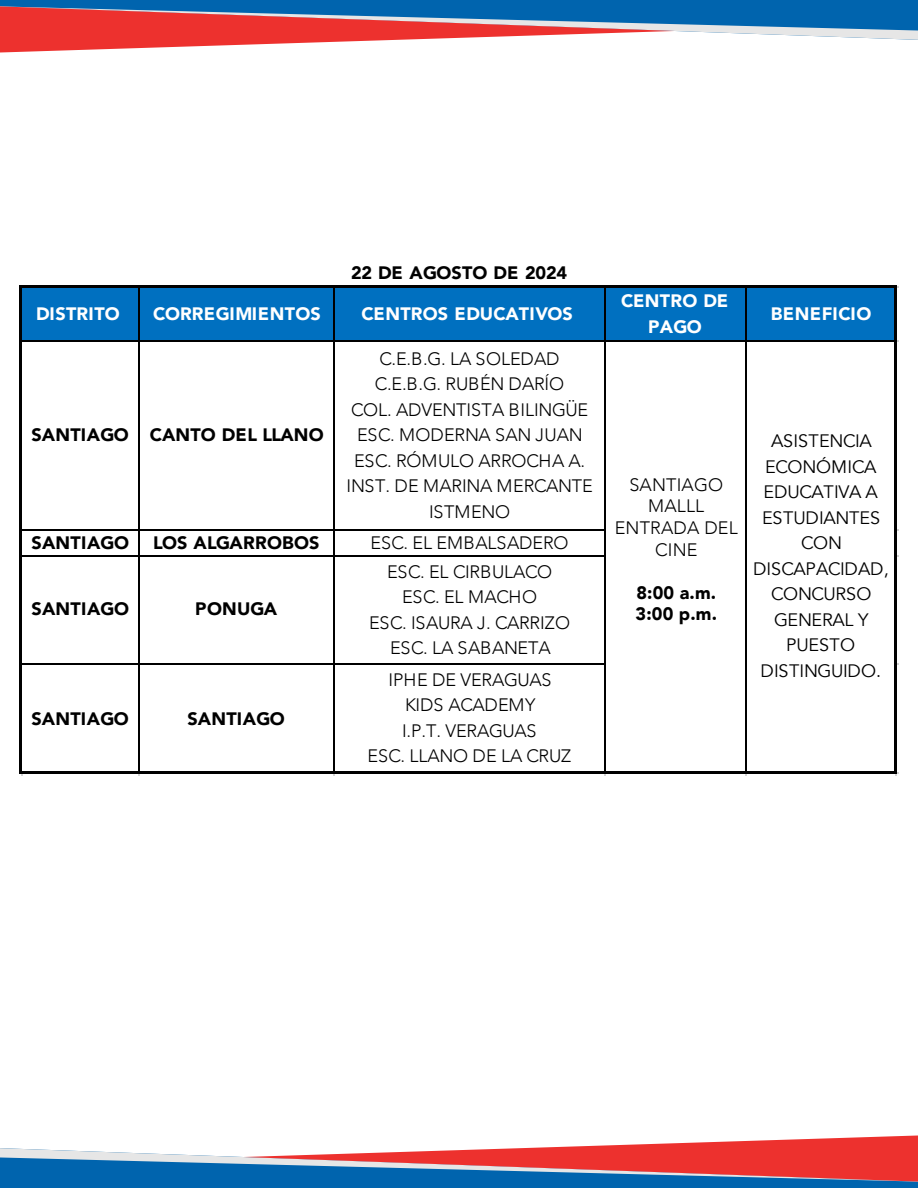
<style>
.page{position:relative;width:918px;height:1188px;background:#fff}
.page>*{position:absolute;margin:0;border:0;box-sizing:border-box;transform-origin:0 0}
.t1{font:300 18px/25.5px "Avenir";letter-spacing:-.01em;color:#000;text-align:center}
.t2{font:18px/25.5px "Avenir";letter-spacing:-.015em;color:#000;text-align:center}
.t3{font:900 18px/21.6px "Avenir";letter-spacing:.01em;color:#000}
.t4{font:900 18px/25.5px "Avenir";letter-spacing:.01em;color:#fff;text-align:center}
.t5{font:300 18px/21.6px "Avenir";letter-spacing:.01em;color:#000;text-align:center}
.t6{font:900 18px "Avenir";letter-spacing:-.01em;color:#000}
</style>
<div class="page">
<svg style="left:0;top:1135px;width:918px;height:53px"></svg>
<svg style="left:0;top:0;width:918px;height:52px"></svg>
<div style="left:21px;top:286px;width:876px;height:56px;background:#0070c0"></div>
<hr style="left:22px;top:285px;width:875px;height:3px;background:#000">
<hr style="left:22px;top:340px;width:872px;height:2px;background:#000">
<hr style="left:22px;top:530px;width:584px;height:1px;background:#000">
<hr style="left:22px;top:555px;width:584px;height:1px;background:#000">
<hr style="left:22px;top:663px;width:584px;height:1px;background:#000">
<hr style="left:20px;top:285px;width:2px;height:489px;background:#000">
<hr style="left:138px;top:288px;width:2px;height:483px;background:#000">
<hr style="left:333px;top:288px;width:1px;height:483px;background:#000">
<hr style="left:604px;top:288px;width:2px;height:483px;background:#000">
<hr style="left:746px;top:288px;width:1px;height:483px;background:#000">
<hr style="left:22px;top:771px;width:875px;height:3px;background:#000">
<hr style="left:894px;top:288px;width:3px;height:486px;background:#000">
<p class="t6" style="left:351px;top:257px;width:218px">22 DE AGOSTO DE 2024</p>
<p class="t4" style="left:36px;top:300px;width:85px">DISTRITO</p>
<p class="t4" style="left:153px;top:300px;width:169px">CORREGIMIENTOS</p>
<p class="t4" style="left:361px;top:300px;width:213px">CENTROS EDUCATIVOS</p>
<p class="t3" style="left:32px;top:423px;width:294px">SANTIAGO CANTO DEL LLANO</p>
<p class="t1" style="left:347px;top:346px;width:248px">C.E.B.G. LA SOLEDAD<br>C.E.B.G. RUBÉN DARÍO<br>COL. ADVENTISTA BILINGÜE<br>ESC. MODERNA SAN JUAN<br>ESC. RÓMULO ARROCHA A.<br>INST. DE MARINA MERCANTE<br>ISTMENO</p>
<p class="t3" style="left:32px;top:532px;width:99px">SANTIAGO</p>
<p class="t3" style="left:153px;top:532px;width:168px">LOS ALGARROBOS</p>
<p class="t1" style="left:371px;top:530px;width:200px">ESC. EL EMBALSADERO</p>
<p class="t3" style="left:32px;top:598px;width:99px">SANTIAGO</p>
<p class="t3" style="left:195px;top:598px;width:84px">PONUGA</p>
<p class="t3" style="left:31px;top:707px;width:99px">SANTIAGO</p>
<p class="t3" style="left:188px;top:707px;width:99px">SANTIAGO</p>
<p class="t1" style="left:369px;top:559px;width:203px">ESC. EL CIRBULACO<br>ESC. EL MACHO<br>ESC. ISAURA J. CARRIZO<br>ESC. LA SABANETA</p>
<p class="t1" style="left:368px;top:667px;width:205px">IPHE DE VERAGUAS<br>KIDS ACADEMY<br>I.P.T. VERAGUAS<br>ESC. LLANO DE LA CRUZ</p>
<p class="t4" style="left:621px;top:288px;width:109px">CENTRO DE<br>PAGO</p>
<p class="t4" style="left:771px;top:300px;width:102px">BENEFICIO</p>
<p class="t5" style="left:615px;top:474px;width:124px">SANTIAGO<br>MALLL<br>ENTRADA DEL<br>CINE</p>
<p class="t3" style="left:636px;top:581px;width:83px">8:00 a.m.<br>3:00 p.m.</p>
<p class="t2" style="left:753px;top:428px;width:137px">ASISTENCIA<br>ECONÓMICA<br>EDUCATIVA A<br>ESTUDIANTES<br>CON<br>DISCAPACIDAD,<br>CONCURSO<br>GENERAL Y<br>PUESTO<br>DISTINGUIDO.</p>
</div>
